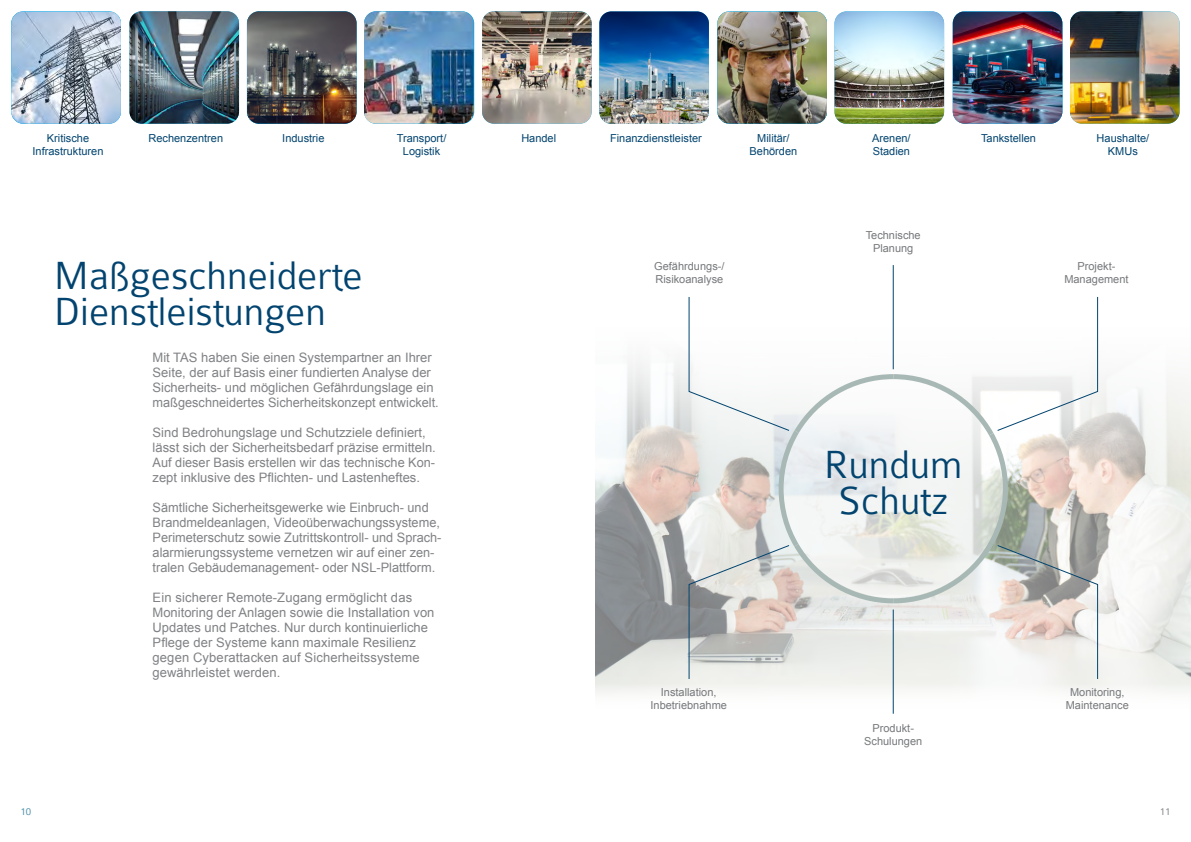
<style>
.page{position:relative;width:1191px;height:842px;background:#fff}
.page>*{position:absolute;margin:0;border:0;box-sizing:border-box;transform-origin:0 0}
.t1{font:300 42px/36px "Colaborate";color:#02446f}
.t2{font:13px/15px "Arial";color:#808285}
.t3{font:11px/13px "Arial";color:#02446f;text-align:center}
.t4{font:11px/13px "Arial";color:#76787b;text-align:center}
.t5{font:300 11px "Colaborate";color:#808285}
.t6{font:300 11px "Colaborate";color:#4a8ea8}
</style>
<div class="page">
<img style="left:595px;top:308px;width:596px;height:404px">
<img style="left:834px;top:11px;width:110px;height:113px">
<img style="left:599px;top:11px;width:110px;height:113px">
<img style="left:364px;top:11px;width:109px;height:113px">
<img style="left:11px;top:12px;width:110px;height:112px">
<img style="left:247px;top:11px;width:109px;height:113px">
<img style="left:129px;top:11px;width:110px;height:113px">
<img style="left:482px;top:11px;width:109px;height:113px">
<img style="left:1070px;top:11px;width:109px;height:113px">
<img style="left:952px;top:12px;width:110px;height:112px">
<img style="left:717px;top:12px;width:110px;height:112px">
<hr style="left:892px;top:265px;width:1px;height:104px;background:#02446f">
<svg style="left:688px;top:296px;width:410px;height:384px"></svg>
<hr style="left:892px;top:609px;width:1px;height:105px;background:#02446f">
<p class="t3" style="left:33px;top:132px;width:72px">Kritische<br>Infrastrukturen</p>
<p class="t3" style="left:148px;top:132px;width:76px">Rechenzentren</p>
<p class="t3" style="left:282px;top:132px;width:44px">Industrie</p>
<p class="t3" style="left:397px;top:132px;width:51px">Transport/<br>Logistik</p>
<p class="t3" style="left:521px;top:132px;width:36px">Handel</p>
<p class="t3" style="left:610px;top:132px;width:93px">Finanzdienstleister</p>
<p class="t3" style="left:749px;top:132px;width:49px">Militär/<br>Behörden</p>
<p class="t3" style="left:872px;top:132px;width:40px;text-align:left">Arenen/<br>Stadien</p>
<p class="t3" style="left:981px;top:132px;width:57px">Tankstellen</p>
<p class="t3" style="left:1096px;top:132px;width:54px">Haushalte/<br>KMUs</p>
<h1 class="t1" style="left:54px;top:258px;width:310px">Maßgeschneiderte<br>Dienstleistungen</h1>
<p class="t2" style="left:153px;top:350px;width:288px">Mit TAS haben Sie einen Systempartner an Ihrer Seite, der auf Basis einer fundierten Analyse der Sicherheits- und möglichen Gefährdungslage ein maßgeschneidertes Sicherheitskonzept entwickelt.</p>
<p class="t2" style="left:153px;top:425px;width:285px">Sind Bedrohungslage und Schutzziele definiert, lässt sich der Sicherheitsbedarf präzise ermitteln.<br>Auf dieser Basis erstellen wir das technische Kon&shy;zept inklusive des Pflichten- und Lastenheftes.</p>
<p class="t2" style="left:153px;top:500px;width:290px">Sämtliche Sicherheitsgewerke wie Einbruch- und Brandmeldeanlagen, Videoüberwachungssysteme, Perimeterschutz sowie Zutrittskontroll- und Sprach&shy;alarmierungssysteme vernetzen wir auf einer zen&shy;tralen Gebäudemanagement- oder NSL-Plattform.</p>
<p class="t2" style="left:153px;top:590px;width:283px">Ein sicherer Remote-Zugang ermöglicht das Monitoring der Anlagen sowie die Installation von Updates und Patches. Nur durch kontinuierliche Pflege der Systeme kann maximale Resilienz gegen Cyberattacken auf Sicherheitssysteme gewährleistet werden.</p>
<p class="t6" style="left:20px;top:806px;width:12px">10</p>
<p class="t4" style="left:654px;top:259px;width:72px;text-align:left">Gefährdungs-/<br>Risikoanalyse</p>
<p class="t4" style="left:650px;top:686px;width:78px">Installation,<br>Inbetriebnahme</p>
<p class="t4" style="left:865px;top:229px;width:57px">Technische<br>Planung</p>
<h1 class="t1" style="left:824px;top:447px;width:140px;text-align:center">Rundum<br>Schutz</h1>
<p class="t4" style="left:864px;top:721px;width:60px">Produkt-<br>Schulungen</p>
<p class="t4" style="left:1064px;top:259px;width:66px">Projekt-<br>Management</p>
<p class="t4" style="left:1065px;top:686px;width:64px">Monitoring,<br>Maintenance</p>
<p class="t5" style="left:1159px;top:806px;width:12px">11</p>
</div>
